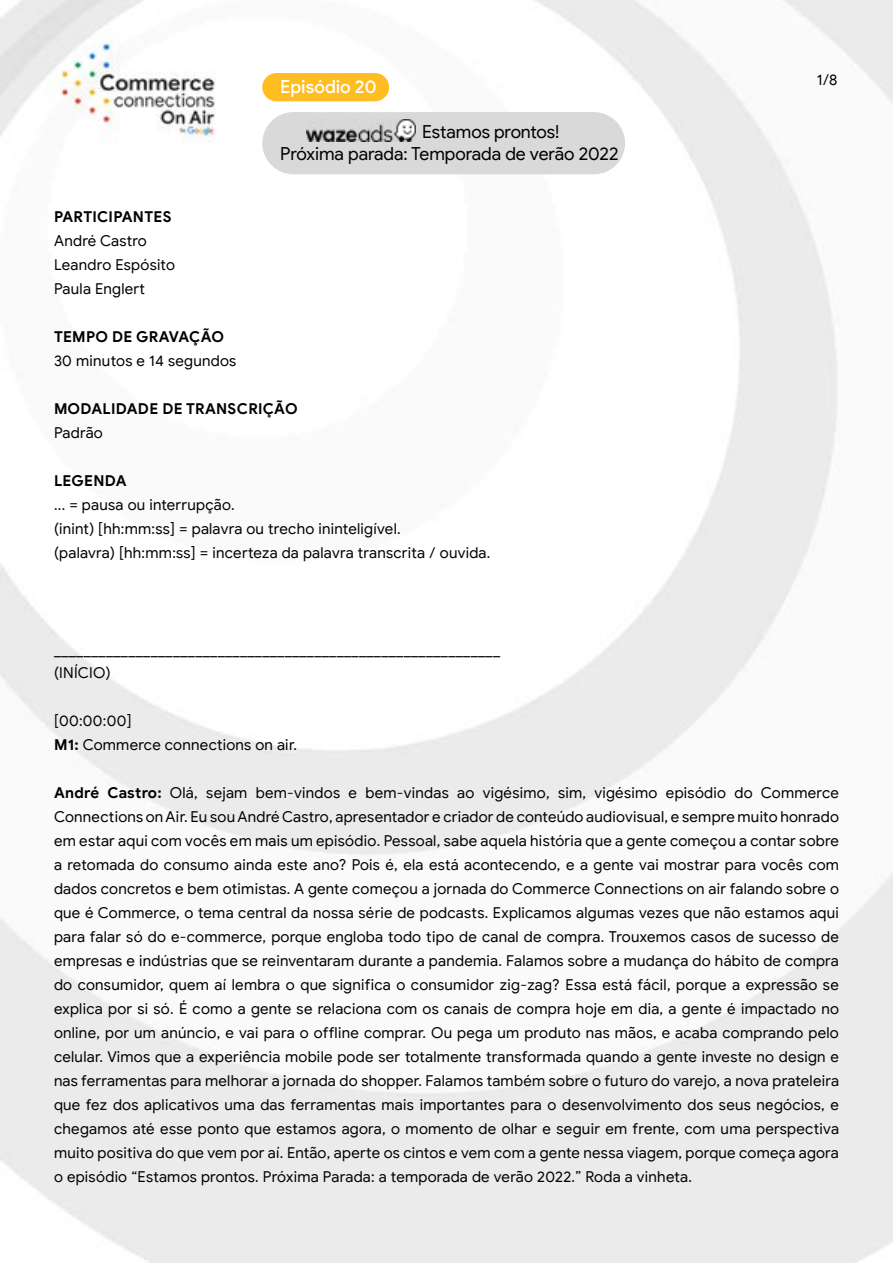
<style>
.page{position:relative;width:893px;height:1263px;background:#fff}
.page>*{position:absolute;margin:0;border:0;box-sizing:border-box;transform-origin:0 0}
.t1{font:18px/21.6px "Google Sans Display";letter-spacing:-.005em;color:#000}
.t2{font:500 18px "Google Sans Display";color:#fff}
.t3{font:15px/24px "Google Sans";letter-spacing:.02em;color:#000}
.t4{font:700 15px "Google Sans";letter-spacing:.02em;color:#000}
.t5{font:15px "Google Sans Display";color:#000}
.s1{font-weight:700}
</style>
<div class="page">
<img style="left:0;top:0;width:893px;height:1263px">
<div style="left:262px;top:73px;width:127px;height:28px;background:#ffbd21;border-radius:14px"></div>
<div style="left:262px;top:112px;width:363px;height:62px;background:#d9d9d9;border-radius:31px"></div>
<img style="left:306px;top:120px;width:109px;height:21px">
<p class="t2" style="left:280px;top:76px;width:98px">Episódio 20</p>
<p class="t1" style="left:280px;top:121px;width:340px;text-indent:142px">Estamos prontos!<br>Próxima parada: Temporada de verão 2022</p>
<p class="t4" style="left:54px;top:207px;width:119px">PARTICIPANTES</p>
<p class="t3" style="left:54px;top:228px;width:123px">André Castro<br>Leandro Espósito<br>Paula Englert</p>
<p class="t4" style="left:54px;top:327px;width:172px">TEMPO DE GRAVAÇÃO</p>
<p class="t3" style="left:54px;top:348px;width:184px">30 minutos e 14 segundos</p>
<p class="t4" style="left:54px;top:399px;width:245px">MODALIDADE DE TRANSCRIÇÃO</p>
<p class="t3" style="left:54px;top:420px;width:50px">Padrão</p>
<p class="t4" style="left:54px;top:471px;width:74px">LEGENDA</p>
<p class="t3" style="left:54px;top:492px;width:438px">... = pausa ou interrupção.<br>(inint) [hh:mm:ss] = palavra ou trecho ininteligível.<br>(palavra) [hh:mm:ss] = incerteza da palavra transcrita / ouvida.</p>
<p class="t5" style="left:817px;top:70px;width:22px">1/8</p>
<p class="t3" style="left:54px;top:636px;width:448px">____________________________________________________________ (INÍCIO)</p>
<p class="t3" style="left:54px;top:708px;width:245px">[00:00:00]<br><span class="s1">M1:</span> Commerce connections on air.</p>
<p class="t3" style="left:54px;top:780px;width:787px;text-align:justify"><span class="s1">André Castro:</span> Olá, sejam bem-vindos e bem-vindas ao vigésimo, sim, vigésimo episódio do Commerce Connections on Air. Eu sou André Castro, apresentador e criador de conteúdo audiovisual, e sempre muito honrado em estar aqui com vocês em mais um episódio. Pessoal, sabe aquela história que a gente começou a contar sobre a retomada do consumo ainda este ano? Pois é, ela está acontecendo, e a gente vai mostrar para vocês com dados concretos e bem otimistas. A gente começou a jornada do Commerce Connections on air falando sobre o que é Commerce, o tema central da nossa série de podcasts. Explicamos algumas vezes que não estamos aqui para falar só do e-commerce, porque engloba todo tipo de canal de compra. Trouxemos casos de sucesso de empresas e indústrias que se reinventaram durante a pandemia. Falamos sobre a mudança do hábito de compra do consumidor, quem aí lembra o que significa o consumidor zig-zag? Essa está fácil, porque a expressão se explica por si só. É como a gente se relaciona com os canais de compra hoje em dia, a gente é impactado no online, por um anúncio, e vai para o offline comprar. Ou pega um produto nas mãos, e acaba comprando pelo celular. Vimos que a experiência mobile pode ser totalmente transformada quando a gente investe no design e nas ferramentas para melhorar a jornada do shopper. Falamos também sobre o futuro do varejo, a nova prateleira que fez dos aplicativos uma das ferramentas mais importantes para o desenvolvimento dos seus negócios, e chegamos até esse ponto que estamos agora, o momento de olhar e seguir em frente, com uma perspectiva muito positiva do que vem por aí. Então, aperte os cintos e vem com a gente nessa viagem, porque começa agora o episódio “Estamos prontos. Próxima Parada: a temporada de verão 2022.” Roda a vinheta.</p>
</div>
